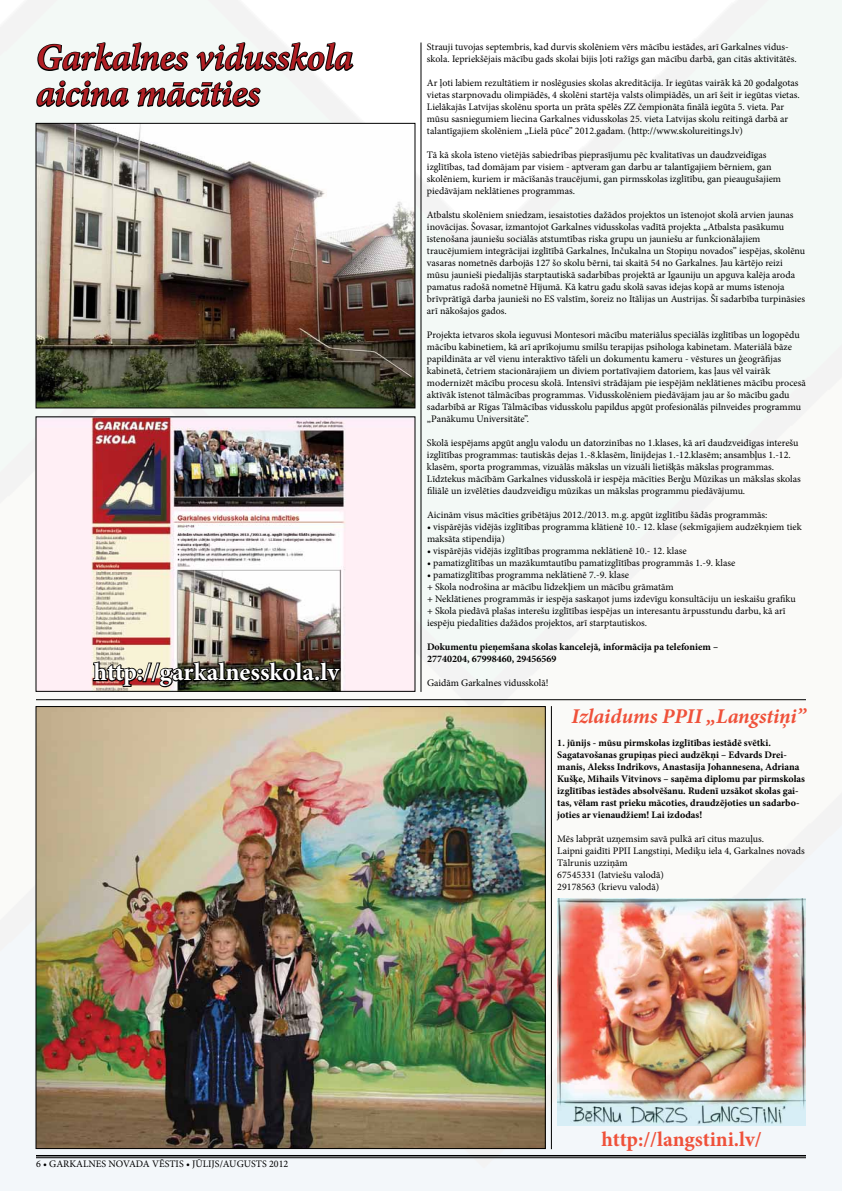
<style>
.page{position:relative;width:842px;height:1191px;background:#fff}
.page>*{position:absolute;margin:0;border:0;box-sizing:border-box;transform-origin:0 0}
.t1{font:italic 600 37px/36px "Minion Pro";letter-spacing:-.005em;color:#b21f24}
.t2{font:700 25px "Minion Pro";color:#fff}
.t3{font:italic 700 21px "Minion Pro";letter-spacing:-.005em;color:#ef513a}
.t4{font:700 21px "Minion Pro";letter-spacing:-.005em;color:#ef513a}
.t5{font:10px/12px "Minion Pro";color:#000}
.t6{font:700 10px/12px "Minion Pro";color:#000}
</style>
<div class="page">
<img style="left:0;top:0;width:842px;height:1190px">
<hr style="left:36px;top:1155px;width:770px;height:1px;background:#000">
<hr style="left:36px;top:1157px;width:770px;height:1px;background:#000">
<svg style="left:36px;top:41px;width:319px;height:31px"></svg>
<svg style="left:35px;top:79px;width:95px;height:29px"></svg>
<svg style="left:136px;top:79px;width:126px;height:29px"></svg>
<img style="left:38px;top:125px;width:375px;height:281px">
<div style="left:36px;top:123px;width:379px;height:285px;border:1px solid #000"></div>
<img style="left:38px;top:419px;width:375px;height:270px">
<hr style="left:36px;top:699px;width:770px;height:1px;background:#000">
<hr style="left:421px;top:43px;width:1px;height:649px;background:#000">
<img style="left:92px;top:660px;width:250px;height:28px">
<img style="left:38px;top:708px;width:505px;height:438px">
<img style="left:557px;top:898px;width:249px;height:227px">
<hr style="left:551px;top:706px;width:1px;height:443px;background:#000">
<h1 class="t1" style="left:36px;top:39px;width:318px">Garkalnes vidusskola aicina mācīties</h1>
<h2 class="t2" style="left:94px;top:654px;width:248px">http://garkalnesskola.lv</h2>
<p class="t5" style="left:427px;top:41px;width:371px">Strauji tuvojas septembris, kad durvis skolēniem vērs mācību iestādes, arī Garkalnes vidus&shy;skola. Iepriekšējais mācību gads skolai bijis ļoti ražīgs gan mācību darbā, gan citās aktivitātēs.</p>
<p class="t5" style="left:427px;top:77px;width:374px">Ar ļoti labiem rezultātiem ir noslēgusies skolas akreditācija. Ir iegūtas vairāk kā 20 godalgotas vietas starpnovadu olimpiādēs, 4 skolēni startēja valsts olimpiādēs, un arī šeit ir iegūtas vietas.<br>Lielākajās Latvijas skolēnu sporta un prāta spēlēs ZZ čempionāta finālā iegūta 5. vieta. Par mūsu sasniegumiem liecina Garkalnes vidusskolas 25. vieta Latvijas skolu reitingā darbā ar talantīgajiem skolēniem „Lielā pūce” 2012.gadam. (http://www.skolureitings.lv)</p>
<p class="t5" style="left:427px;top:149px;width:356px">Tā kā skola īsteno vietējās sabiedrības pieprasījumu pēc kvalitatīvas un daudzveidīgas izglītības, tad domājam par visiem - aptveram gan darbu ar talantīgajiem bērniem, gan skolēniem, kuriem ir mācīšanās traucējumi, gan pirmsskolas izglītību, gan pieaugušajiem piedāvājam neklātienes programmas.</p>
<p class="t5" style="left:427px;top:209px;width:380px">Atbalstu skolēniem sniedzam, iesaistoties dažādos projektos un īstenojot skolā arvien jaunas inovācijas. Šovasar, izmantojot Garkalnes vidusskolas vadītā projekta „Atbalsta pasākumu īstenošana jauniešu sociālās atstumtības riska grupu un jauniešu ar funkcionālajiem traucējumiem integrācijai izglītībā Garkalnes, Inčukalna un Stopiņu novados” iespējas, skolēnu vasaras nometnēs darbojās 127 šo skolu bērni, tai skaitā 54 no Garkalnes. Jau kārtējo reizi mūsu jaunieši piedalījās starptautiskā sadarbības projektā ar Igauniju un apguva kalēja aroda pamatus radošā nometnē Hījumā. Kā katru gadu skolā savas idejas kopā ar mums īstenoja brīvprātīgā darba jaunieši no ES valstīm, šoreiz no Itālijas un Austrijas. Šī sadarbība turpināsies arī nākošajos gados.</p>
<p class="t5" style="left:427px;top:329px;width:380px">Projekta ietvaros skola ieguvusi Montesori mācību materiālus speciālās izglītības un logopēdu mācību kabinetiem, kā arī aprīkojumu smilšu terapijas psihologa kabinetam. Materiālā bāze papildināta ar vēl vienu interaktīvo tāfeli un dokumentu kameru - vēstures un ģeogrāfijas kabinetā, četriem stacionārajiem un diviem portatīvajiem datoriem, kas ļaus vēl vairāk modernizēt mācību procesu skolā. Intensīvi strādājam pie iespējām neklātienes mācību procesā aktīvāk īstenot tālmācības programmas. Vidusskolēniem piedāvājam jau ar šo mācību gadu sadarbībā ar Rīgas Tālmācības vidusskolu papildus apgūt profesionālās pilnveides programmu „Panākumu Universitāte”.</p>
<p class="t5" style="left:427px;top:437px;width:375px">Skolā iespējams apgūt angļu valodu un datorzinības no 1.klases, kā arī daudzveidīgas interešu izglītības programmas: tautiskās dejas 1.-8.klasēm, līnijdejas 1.-12.klasēm; ansambļus 1.-12. klasēm, sporta programmas, vizuālās mākslas un vizuāli lietišķās mākslas programmas.<br>Līdztekus mācībām Garkalnes vidusskolā ir iespēja mācīties Berģu Mūzikas un mākslas skolas filiālē un izvēlēties daudzveidīgu mūzikas un mākslas programmu piedāvājumu.</p>
<p class="t5" style="left:427px;top:509px;width:342px">Aicinām visus mācīties gribētājus 2012./2013. m.g. apgūt izglītību šādās programmās:</p>
<p class="t5" style="left:427px;top:521px;width:376px">• vispārējās vidējās izglītības programma klātienē 10.- 12. klase (sekmīgajiem audzēkņiem tiek maksāta stipendija)</p>
<p class="t5" style="left:427px;top:545px;width:261px">• vispārējās vidējās izglītības programma neklātienē 10.- 12. klase</p>
<p class="t5" style="left:427px;top:557px;width:310px">• pamatizglītības un mazākumtautību pamatizglītības programmās 1.-9. klase</p>
<p class="t5" style="left:427px;top:569px;width:370px">• pamatizglītības programma neklātienē 7.-9. klase<br>+ Skola nodrošina ar mācību līdzekļiem un mācību grāmatām<br>+ Neklātienes programmās ir iespēja saskaņot jums izdevīgu konsultāciju un ieskaišu grafiku + Skola piedāvā plašas interešu izglītības iespējas un interesantu ārpusstundu darbu, kā arī iespēju piedalīties dažādos projektos, arī starptautiskos.</p>
<p class="t6" style="left:427px;top:640px;width:293px">Dokumentu pieņemšana skolas kancelejā, informācija pa telefoniem –<br>27740204, 67998460, 29456569</p>
<p class="t5" style="left:427px;top:677px;width:123px">Gaidām Garkalnes vidusskolā!</p>
<h3 class="t3" style="left:571px;top:702px;width:236px">Izlaidums PPII „Langstiņi”</h3>
<p class="t6" style="left:557px;top:737px;width:249px">1. jūnijs - mūsu pirmskolas izglītības iestādē svētki.<br>Sagatavošanas grupiņas pieci audzēkņi – Edvards Drei&shy;manis, Alekss Indrikovs, Anastasija Johannesena, Adriana Kušķe, Mihails Vitvinovs – saņēma diplomu par pirmskolas izglītības iestādes absolvēšanu. Rudenī uzsākot skolas gai&shy;tas, vēlam rast prieku mācoties, draudzējoties un sadarbo&shy;joties ar vienaudžiem! Lai izdodas!</p>
<p class="t5" style="left:557px;top:833px;width:249px">Mēs labprāt uzņemsim savā pulkā arī citus mazuļus.<br>Laipni gaidīti PPII Langstiņi, Mediķu iela 4, Garkalnes novads Tālrunis uzziņām<br>67545331 (latviešu valodā)<br>29178563 (krievu valodā)</p>
<p class="t5" style="left:36px;top:1158px;width:254px">6 • GARKALNES NOVADA VĒSTIS • JŪLIJS/AUGUSTS 2012</p>
<h3 class="t4" style="left:602px;top:1124px;width:162px">http://langstini.lv/</h3>
</div>
